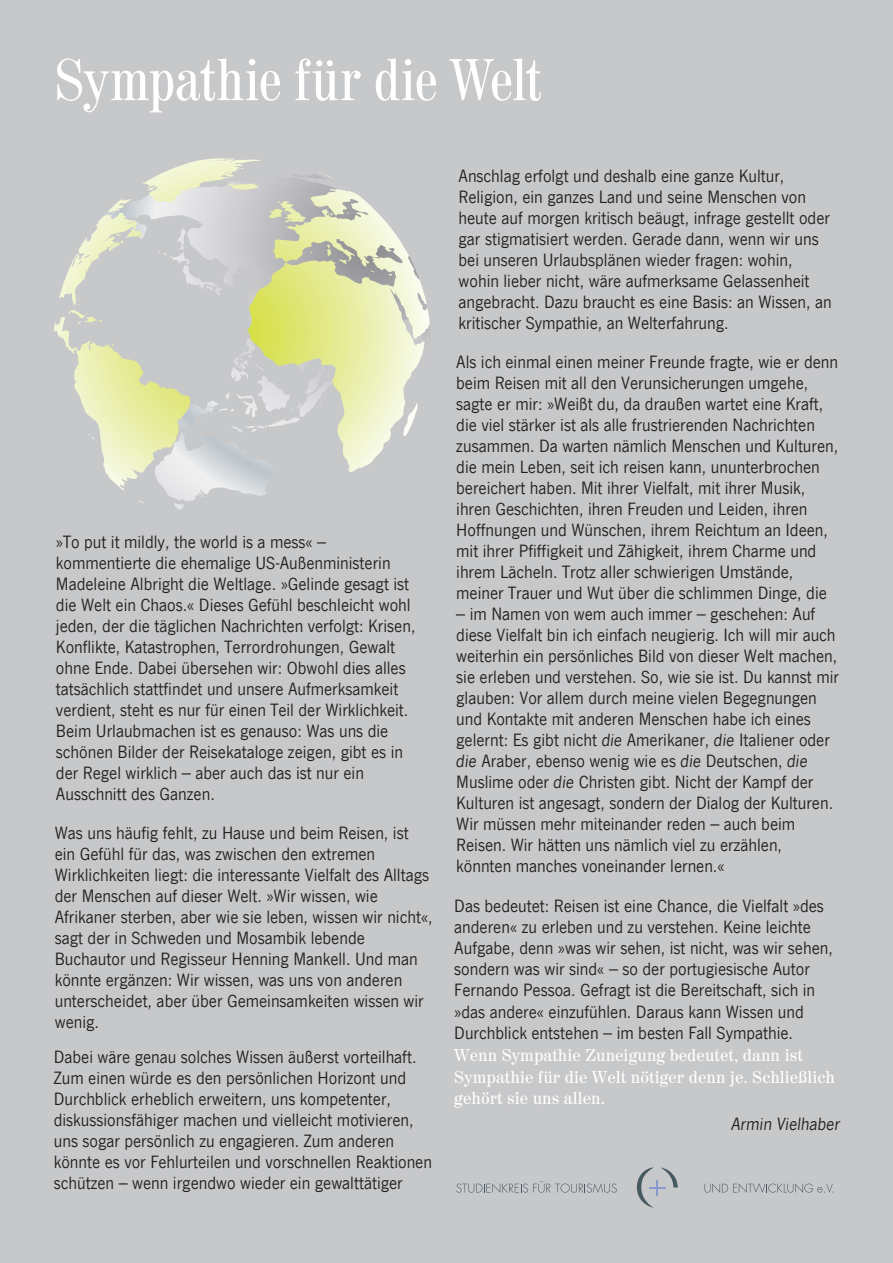
<style>
.page{position:relative;width:893px;height:1263px;background:#c7c8ca}
.page>*{position:absolute;margin:0;border:0;box-sizing:border-box;transform-origin:0 0}
._03_Headline{font:condensed 61.5px "Madison Antiqua Pro";letter-spacing:-.01em;color:#fff}
.t1{font:18px/21px "News Gothic Com";color:#231f20}
.t2{font:italic 18px "News Gothic Com";color:#231f20}
.s1{font-style:italic}
.s2{font-family:"Madison Antiqua Pro";color:#fff}
</style>
<div class="page">
<svg style="left:456px;top:1181px;width:161px;height:12px"></svg>
<svg style="left:704px;top:1183px;width:130px;height:10px"></svg>
<svg style="left:637px;top:1167px;width:41px;height:41px"></svg>
<svg style="left:403px;top:403px;width:15px;height:33px"></svg>
<svg style="left:54px;top:158px;width:321px;height:332px"></svg>
<p class="_03_Headline" style="left:55px;top:46px;width:489px">Sympathie für die Welt</p>
<p class="t1" style="left:56px;top:531px;width:361px">»To put it mildly, the world is a mess« – kommentierte die ehemalige US-Außenministerin Madeleine Albright die Weltlage. »Gelinde gesagt ist die Welt ein Chaos.« Dieses Gefühl beschleicht wohl jeden, der die täglichen Nachrichten verfolgt: Krisen, Konflikte, Katastrophen, Terrordrohungen, Gewalt ohne Ende. Dabei übersehen wir: Obwohl dies alles tatsächlich stattfindet und unsere Aufmerksamkeit verdient, steht es nur für einen Teil der Wirklichkeit.<br>Beim Urlaubmachen ist es genauso: Was uns die schönen Bilder der Reisekataloge zeigen, gibt es in der Regel wirklich – aber auch das ist nur ein Ausschnitt des Ganzen.</p>
<p class="t1" style="left:55px;top:823px;width:379px">Was uns häufig fehlt, zu Hause und beim Reisen, ist ein Gefühl für das, was zwischen den extremen Wirklichkeiten liegt: die interessante Vielfalt des Alltags der Menschen auf dieser Welt. »Wir wissen, wie Afrikaner sterben, aber wie sie leben, wissen wir nicht«, sagt der in Schweden und Mosambik lebende Buchautor und Regisseur Henning Mankell. Und man könnte ergänzen: Wir wissen, was uns von anderen unterscheidet, aber über Gemeinsamkeiten wissen wir wenig.</p>
<p class="t1" style="left:54px;top:1046px;width:380px">Dabei wäre genau solches Wissen äußerst vorteilhaft.<br>Zum einen würde es den persönlichen Horizont und Durchblick erheblich erweitern, uns kompetenter, diskussionsfähiger machen und vielleicht motivieren, uns sogar persönlich zu engagieren. Zum anderen könnte es vor Fehlurteilen und vorschnellen Reaktionen schützen – wenn irgendwo wieder ein gewalttätiger</p>
<p class="t1" style="left:459px;top:166px;width:375px">Anschlag erfolgt und deshalb eine ganze Kultur, Religion, ein ganzes Land und seine Menschen von heute auf morgen kritisch beäugt, infrage gestellt oder gar stigmatisiert werden. Gerade dann, wenn wir uns bei unseren Urlaubsplänen wieder fragen: wohin, wohin lieber nicht, wäre aufmerksame Gelassenheit angebracht. Dazu braucht es eine Basis: an Wissen, an kritischer Sympathie, an Welterfahrung.</p>
<p class="t1" style="left:456px;top:352px;width:384px">Als ich einmal einen meiner Freunde fragte, wie er denn beim Reisen mit all den Verunsicherungen umgehe, sagte er mir: »Weißt du, da draußen wartet eine Kraft, die viel stärker ist als alle frustrierenden Nachrichten zusammen. Da warten nämlich Menschen und Kulturen, die mein Leben, seit ich reisen kann, ununterbrochen bereichert haben. Mit ihrer Vielfalt, mit ihrer Musik, ihren Geschichten, ihren Freuden und Leiden, ihren Hoffnungen und Wünschen, ihrem Reichtum an Ideen, mit ihrer Pfiffigkeit und Zähigkeit, ihrem Charme und ihrem Lächeln. Trotz aller schwierigen Umstände, meiner Trauer und Wut über die schlimmen Dinge, die</p>
<p class="t1" style="left:456px;top:604px;width:384px">– im Namen von wem auch immer – geschehen: Auf diese Vielfalt bin ich einfach neugierig. Ich will mir auch weiterhin ein persönliches Bild von dieser Welt machen, sie erleben und verstehen. So, wie sie ist. Du kannst mir glauben: Vor allem durch meine vielen Begegnungen und Kontakte mit anderen Menschen habe ich eines gelernt: Es gibt nicht <span class="s1">die</span> Amerikaner, <span class="s1">die</span> Italiener oder <span class="s1">die</span> Araber, ebenso wenig wie es <span class="s1">die</span> Deutschen, <span class="s1">die </span>Muslime oder <span class="s1">die</span> Christen gibt. Nicht der Kampf der Kulturen ist angesagt, sondern der Dialog der Kulturen.<br>Wir müssen mehr miteinander reden – auch beim Reisen. Wir hätten uns nämlich viel zu erzählen, könnten manches voneinander lernen.«</p>
<p class="t1" style="left:454px;top:895px;width:382px">Das bedeutet: Reisen ist eine Chance, die Vielfalt »des anderen« zu erleben und zu verstehen. Keine leichte Aufgabe, denn »was wir sehen, ist nicht, was wir sehen, sondern was wir sind« – so der portugiesische Autor Fernando Pessoa. Gefragt ist die Bereitschaft, sich in »das andere« einzufühlen. Daraus kann Wissen und Durchblick entstehen – im besten Fall Sympathie.<br><span class="s2">Wenn Sympathie Zuneigung bedeutet, dann ist Sympathie für die Welt nötiger denn je. Schließlich gehört sie uns allen.</span></p>
<p class="t2" style="left:731px;top:1114px;width:110px">Armin Vielhaber</p>
</div>
